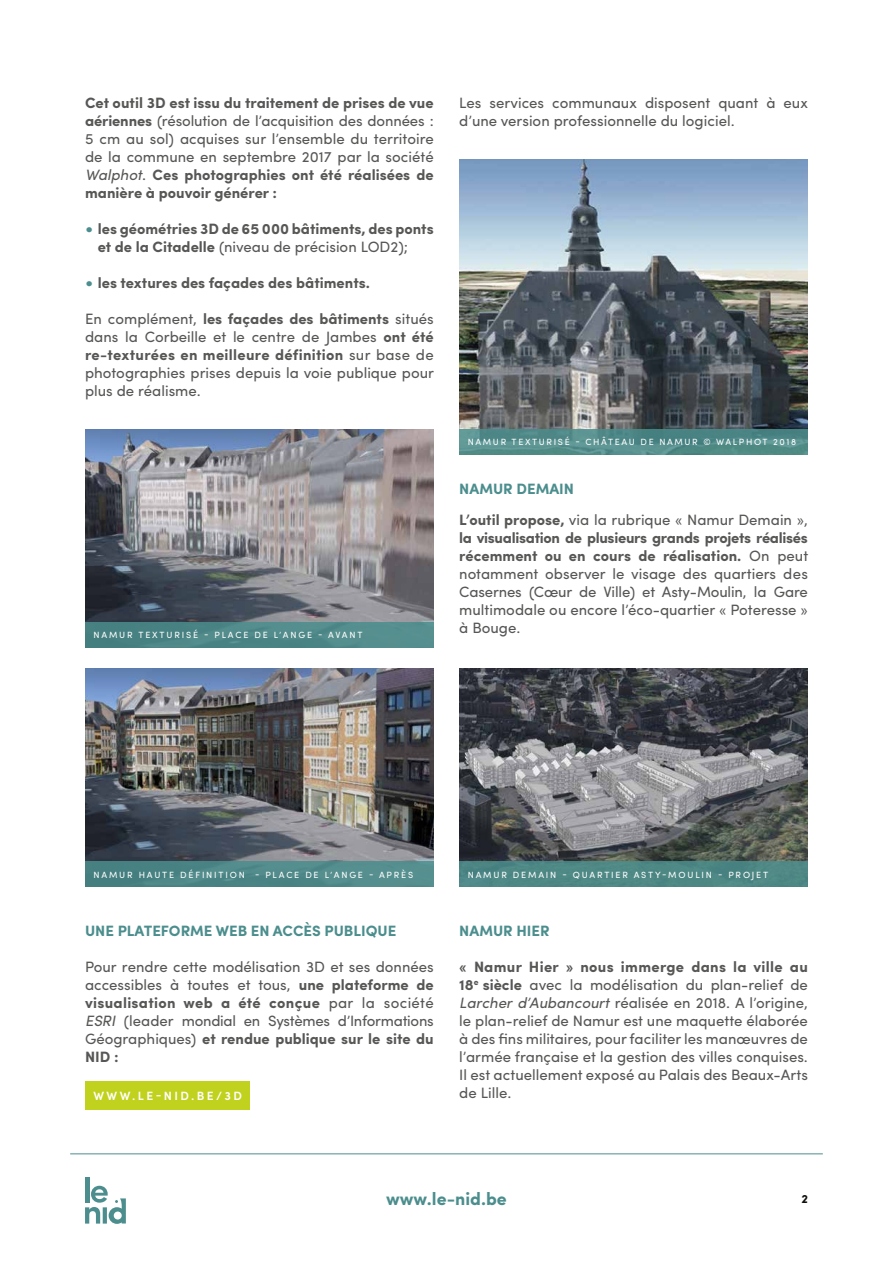
<style>
.page{position:relative;width:893px;height:1263px;background:#fff}
.page>*{position:absolute;margin:0;border:0;box-sizing:border-box;transform-origin:0 0}
.t1{font:700 18px "Sofia Pro";color:#4b8e8d}
.t2{font:15px/18px "Sofia Pro";color:#575756;text-align:justify}
.t3{font:700 15px/18px "Sofia Pro";color:#575756}
.t4{font:700 15px "Sofia Pro";color:#4b8e8d}
.t5{font:600 12px "Sofia Pro";letter-spacing:.2em;color:#fff}
.t6{font:700 12px "Sofia Pro";color:#11100c}
.t7{font:9px "Sofia Pro";letter-spacing:.2em;color:#fff}
.t8{font:9px "Sofia Pro";letter-spacing:.18em;color:#fff}
.s1{font-weight:700}
.s2{font-style:italic}
.s3{font-weight:400;font-size:18px;color:#4b8e8d}
.s4{font-weight:400}
.s5{font-weight:700;color:#4b8e8d}
</style>
<div class="page">
<hr style="left:85px;top:1177px;width:4px;height:25px;background:#4b8e8d">
<svg style="left:85px;top:1186px;width:41px;height:38px"></svg>
<hr style="left:70px;top:1153px;width:753px;height:1px;background:#4b8e8d">
<img style="left:85px;top:429px;width:349px;height:193px">
<img style="left:85px;top:669px;width:349px;height:192px">
<div style="left:85px;top:622px;width:349px;height:25px;background:#4b8e8d"></div>
<div style="left:85px;top:861px;width:349px;height:26px;background:#4b8e8d"></div>
<div style="left:85px;top:1081px;width:164px;height:29px;background:#c1d21e"></div>
<img style="left:459px;top:159px;width:349px;height:270px">
<svg style="left:459px;top:429px;width:349px;height:26px;background:#528b89"></svg>
<img style="left:459px;top:669px;width:349px;height:192px">
<div style="left:459px;top:861px;width:349px;height:26px;background:#4e8885"></div>
<p class="t2" style="left:85px;top:93px;width:350px"><span class="s1">Cet outil 3D est issu du traitement de prises de vue aériennes</span> (résolution de l’acquisition des données :<br>5 cm au sol) acquises sur l’ensemble du territoire de la commune en septembre 2017 par la société <span class="s2">Walphot</span>. <span class="s1">Ces photographies ont été réalisées de manière à pouvoir générer :</span></p>
<p class="t3" style="left:98px;top:219px;width:337px;text-indent:-13px"><span class="s3">•</span> les géométries 3D de 65 000 bâtiments, des ponts et de la Citadelle <span class="s4">(niveau de précision LOD2);</span></p>
<p class="t3" style="left:85px;top:273px;width:287px"><span class="s3">•</span> les textures des façades des bâtiments.</p>
<p class="t2" style="left:85px;top:309px;width:351px">En complément, <span class="s1">les façades des bâtiments</span> situés dans la Corbeille et le centre de Jambes <span class="s1">ont été re-texturées en meilleure définition</span> sur base de photographies prises depuis la voie publique pour plus de réalisme.</p>
<p class="t7" style="left:94px;top:628px;width:271px">NAMUR TEXTURISÉ - PLACE DE L’ANGE - AVANT</p>
<p class="t2" style="left:459px;top:93px;width:350px">Les services communaux disposent quant à eux d’une version professionnelle du logiciel.</p>
<p class="t8" style="left:468px;top:436px;width:330px">NAMUR TEXTURISÉ - CHÂTEAU DE NAMUR © WALPHOT 2018</p>
<p class="t2" style="left:459px;top:473px;width:350px;line-height:30.8px"><span class="s5">NAMUR DEMAIN<br></span><span class="s1">L’outil propose,</span> via la rubrique « Namur Demain »,</p>
<p class="t2" style="left:459px;top:528px;width:350px"><span class="s1">la visualisation de plusieurs grands projets réalisés récemment ou en cours de réalisation.</span> On peut notamment observer le visage des quartiers des Casernes (Cœur de Ville) et Asty-Moulin, la Gare multimodale ou encore l’éco-quartier « Poteresse » à Bouge.</p>
<p class="t7" style="left:94px;top:868px;width:321px">NAMUR HAUTE DÉFINITION - PLACE DE L’ANGE - APRÈS</p>
<p class="t4" style="left:85px;top:919px;width:313px">UNE PLATEFORME WEB EN ACCÈS PUBLIQUE</p>
<p class="t2" style="left:85px;top:957px;width:350px">Pour rendre cette modélisation 3D et ses données accessibles à toutes et tous, <span class="s1">une plateforme de visualisation web a été conçue</span> par la société <span class="s2">ESRI</span> (leader mondial en Systèmes d’Informations Géographiques) <span class="s1">et rendue publique sur le site du NID :</span></p>
<p class="t5" style="left:94px;top:1087px;width:150px">WWW.LE-NID.BE/3D</p>
<p class="t7" style="left:468px;top:868px;width:302px">NAMUR DEMAIN - QUARTIER ASTY-MOULIN - PROJET</p>
<p class="t4" style="left:459px;top:919px;width:92px">NAMUR HIER</p>
<p class="t2" style="left:459px;top:957px;width:350px"><span class="s1">« Namur Hier » nous immerge dans la ville au 18</span><sup>e</sup> <span class="s1">siècle</span> avec la modélisation du plan-relief de <span class="s2">Larcher d’Aubancourt</span> réalisée en 2018. A l’origine, le plan-relief de Namur est une maquette élaborée à des fins militaires, pour faciliter les manœuvres de l’armée française et la gestion des villes conquises.<br>Il est actuellement exposé au Palais des Beaux-Arts de Lille.</p>
<p class="t1" style="left:386px;top:1185px;width:122px">www.le-nid.be</p>
<p class="t6" style="left:801px;top:1189px;width:8px">2</p>
</div>
